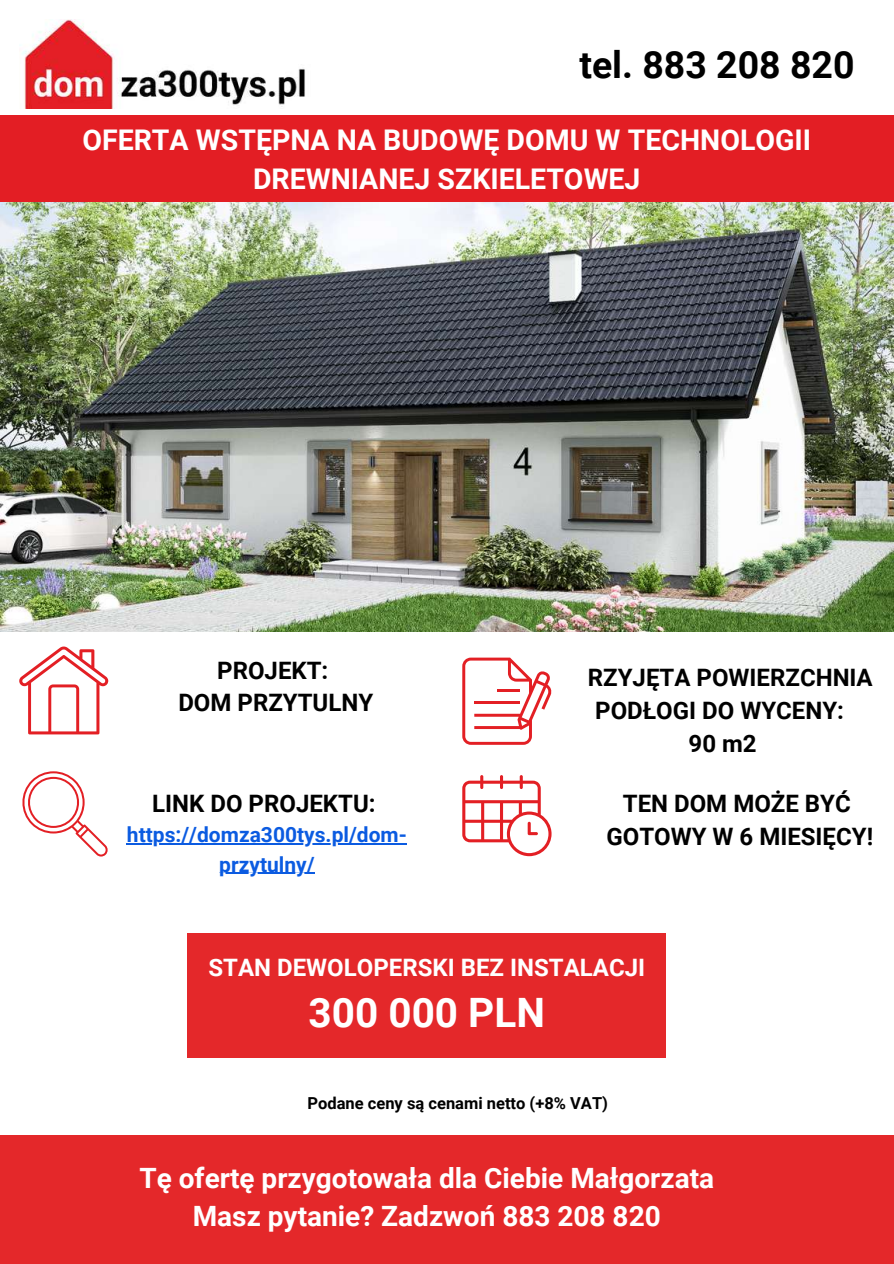
<style>
.page{position:relative;width:894px;height:1264px;background:#fff}
.page>*{position:absolute;margin:0;border:0;box-sizing:border-box;transform-origin:0 0}
.t1{font:700 40.5px "Roboto";color:#fff}
.t2{font:700 37.5px "Roboto";color:#000}
.t3{font:700 28.5px/39.3px "Roboto";color:#fff;text-align:center}
.t4{font:700 27.9px/38.1px "Roboto";color:#fff;text-align:center}
.t5{font:700 24px/32.7px "Roboto";color:#000;text-align:center}
.t6{font:700 24px "Roboto";color:#fff}
.t7{font:700 21px/29.2px "Roboto";color:#0b5be1;text-align:center}
.t8{font:700 16.5px "Roboto";color:#000}
.s1{color:#fff}
</style>
<div class="page">
<div style="left:0;top:115px;width:893px;height:91px;background:#e31e24"></div>
<img style="left:22px;top:19px;width:283px;height:89px">
<svg style="left:19px;top:646px;width:89px;height:88px"></svg>
<svg style="left:22px;top:771px;width:86px;height:85px"></svg>
<svg style="left:462px;top:657px;width:89px;height:87px"></svg>
<hr style="left:497px;top:689px;width:23px;height:3px;background:#e31f24">
<hr style="left:474px;top:701px;width:46px;height:3px;background:#e31f24">
<svg style="left:462px;top:775px;width:89px;height:81px"></svg>
<div style="left:0;top:1134px;width:893px;height:129px;background:#e4282a"></div>
<div style="left:187px;top:933px;width:479px;height:124px;background:#e4282a"></div>
<img style="left:0;top:203px;width:893px;height:428px">
<hr style="left:127px;top:843px;width:280px;height:1px;background:#0b5be1">
<hr style="left:219px;top:872px;width:95px;height:2px;background:#0b5be1">
<h2 class="t2" style="left:579px;top:43px;width:276px">tel. 883 208 820</h2>
<p class="t3" style="left:82px;top:120px;width:730px">OFERTA WSTĘPNA NA BUDOWĘ DOMU W TECHNOLOGII<br>DREWNIANEJ SZKIELETOWEJ</p>
<p class="t5" style="left:178px;top:654px;width:196px">PROJEKT:<br>DOM PRZYTULNY</p>
<p class="t5" style="left:152px;top:787px;width:225px">LINK DO PROJEKTU:</p>
<p class="t7" style="left:127px;top:820px;width:281px">https://domza300tys.pl/dom&shy;przytulny/</p>
<p class="t5" style="left:572px;top:661px;width:302px"><span class="s1">P</span>RZYJĘTA POWIERZCHNIA<br>PODŁOGI DO WYCENY:<br>90 m2</p>
<p class="t5" style="left:606px;top:787px;width:268px">TEN DOM MOŻE BYĆ<br>GOTOWY W 6 MIESIĘCY!</p>
<p class="t6" style="left:208px;top:953px;width:438px">STAN DEWOLOPERSKI BEZ INSTALACJI</p>
<h1 class="t1" style="left:308px;top:989px;width:238px">300 000 PLN</h1>
<p class="t8" style="left:307px;top:1093px;width:302px">Podane ceny są cenami netto (+8% VAT)</p>
<p class="t4" style="left:139px;top:1159px;width:576px">Tę ofertę przygotowała dla Ciebie Małgorzata<br>Masz pytanie? Zadzwoń 883 208 820</p>
</div>
